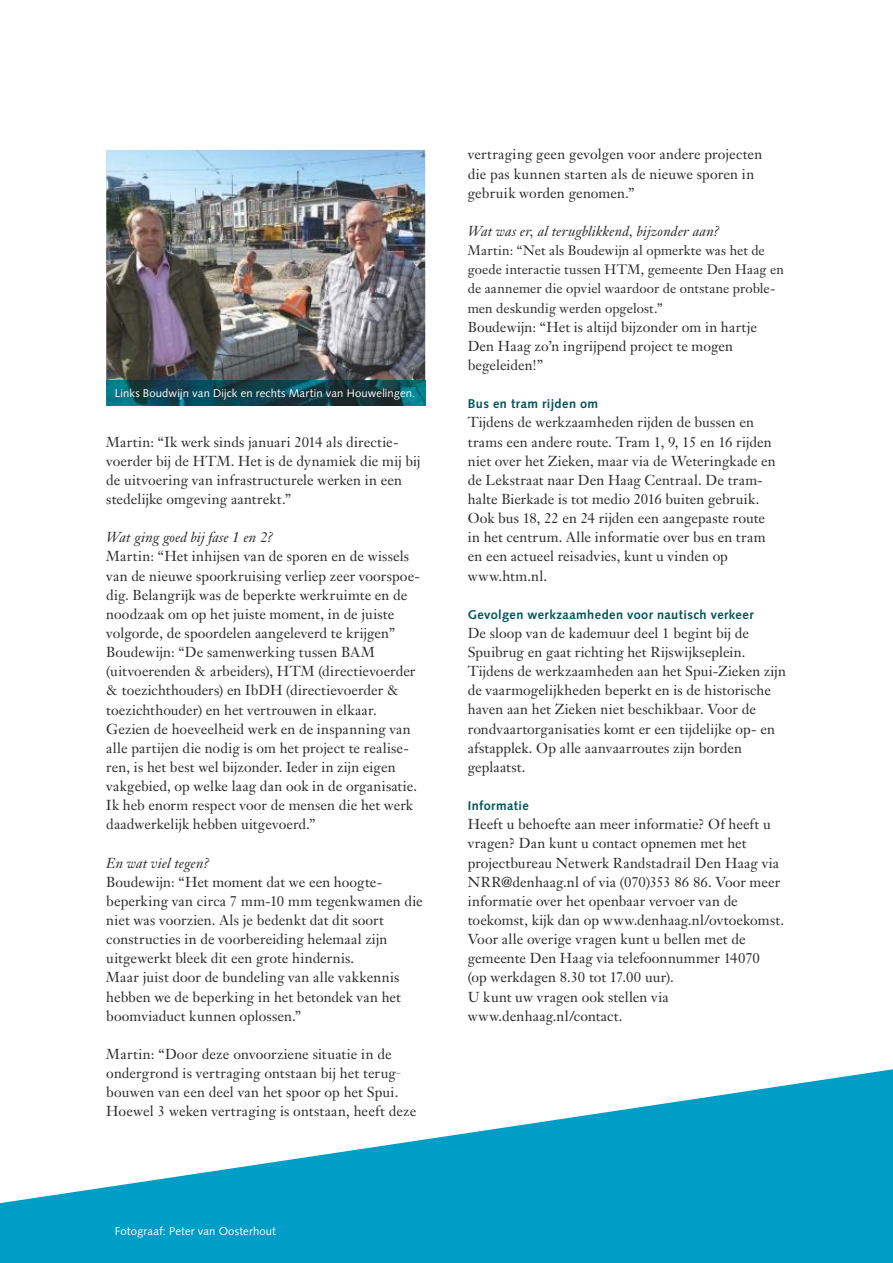
<style>
.page{position:relative;width:893px;height:1263px;background:#fff}
.page>*{position:absolute;margin:0;border:0;box-sizing:border-box;transform-origin:0 0}
.t1{font:14.25px/19.2px "Janson Text";letter-spacing:.005em;color:#2b2b2a}
.t2{font:14.25px/19.2px "Janson Text LT Std";color:#2b2b2a}
.t3{font:italic 14.25px "Janson Text";letter-spacing:.005em;color:#2b2b2a}
.t4{font:13.5px/19.2px "Janson Text LT Std";letter-spacing:.005em;color:#2b2b2a}
.t5{font:700 12.75px "Syntax";letter-spacing:.035em;color:#005558}
.t6{font:11.25px "Syntax";letter-spacing:.015em;color:#fff}
.s1{font-style:italic}
</style>
<div class="page">
<svg style="left:0;top:1069px;width:893px;height:194px;fill:#009dc6"></svg>
<img style="left:106px;top:150px;width:319px;height:230px">
<img style="left:106px;top:380px;width:319px;height:26px">
<p class="t6" style="left:115px;top:387px;width:302px">Links Boudwijn van Dijck en rechts Martin van Houwelingen.</p>
<p class="t1" style="left:106px;top:432px;width:316px">Martin: “Ik werk sinds januari 2014 als directie&shy;voerder bij de HTM. Het is de dynamiek die mij bij de uitvoering van infrastructurele werken in een stedelijke omgeving aantrekt.”</p>
<p class="t1" style="left:106px;top:528px;width:315px"><span class="s1">Wat ging goed bij fase 1 en 2?<br></span>Martin: “Het inhijsen van de sporen en de wissels van de nieuwe spoorkruising verliep zeer voorspoe&shy;dig. Belangrijk was de beperkte werkruimte en de noodzaak om op het juiste moment, in de juiste volgorde, de spoordelen aangeleverd te krijgen” Boudewijn: “De samenwerking tussen BAM (uitvoerenden &amp; arbeiders), HTM (directievoerder &amp; toezichthouders) en IbDH (directievoerder &amp; toezichthouder) en het vertrouwen in elkaar.<br>Gezien de hoeveelheid werk en de inspanning van alle partijen die nodig is om het project te realise&shy;ren, is het best wel bijzonder. Ieder in zijn eigen vakgebied, op welke laag dan ook in de organisatie.<br>Ik heb enorm respect voor de mensen die het werk daadwerkelijk hebben uitgevoerd.”</p>
<p class="t1" style="left:106px;top:853px;width:318px"><span class="s1">En wat viel tegen?<br></span>Boudewijn: “Het moment dat we een hoogte&shy;beperking van circa 7 mm-10 mm tegenkwamen die niet was voorzien. Als je bedenkt dat dit soort constructies in de voorbereiding helemaal zijn uitgewerkt bleek dit een grote hindernis.<br>Maar juist door de bundeling van alle vakkennis hebben we de beperking in het betondek van het boomviaduct kunnen oplossen.”</p>
<p class="t1" style="left:106px;top:1044px;width:312px">Martin: “Door deze onvoorziene situatie in de ondergrond is vertraging ontstaan bij het terug<sup>_ </sup>bouwen van een deel van het spoor op het Spui.<br>Hoewel 3 weken vertraging is ontstaan, heeft deze</p>
<p class="t6" style="left:115px;top:1225px;width:163px">Fotograaf: Peter van Oosterhout</p>
<p class="t1" style="left:468px;top:145px;width:296px">vertraging geen gevolgen voor andere projecten die pas kunnen starten als de nieuwe sporen in gebruik worden genomen.”</p>
<p class="t3" style="left:468px;top:222px;width:253px">Wat was er, al terugblikkend, bijzonder aan?</p>
<p class="t4" style="left:468px;top:241px;width:318px">Martin: “Net als Boudewijn al opmerkte was het de goede interactie tussen HTM, gemeente Den Haag en de aannemer die opviel waardoor de ontstane proble&shy;men deskundig werden opgelost.”</p>
<p class="t2" style="left:468px;top:317px;width:291px">Boudewijn: “Het is altijd bijzonder om in hartje<br>Den Haag zo’n ingrijpend project te mogen begeleiden!”</p>
<p class="t5" style="left:468px;top:396px;width:132px">Bus en tram rijden om</p>
<p class="t1" style="left:468px;top:413px;width:310px">Tijdens de werkzaamheden rijden de bussen en trams een andere route. Tram 1, 9, 15 en 16 rijden niet over het Zieken, maar via de Weteringkade en de Lekstraat naar Den Haag Centraal. De tram&shy;halte Bierkade is tot medio 2016 buiten gebruik.<br>Ook bus 18, 22 en 24 rijden een aangepaste route in het centrum. Alle informatie over bus en tram en een actueel reisadvies, kunt u vinden op www.htm.nl.</p>
<p class="t5" style="left:468px;top:607px;width:287px">Gevolgen werkzaamheden voor nautisch verkeer</p>
<p class="t1" style="left:468px;top:623px;width:320px">De sloop van de kademuur deel 1 begint bij de Spuibrug en gaat richting het Rijswijkseplein.<br>Tijdens de werkzaamheden aan het Spui-Zieken zijn de vaarmogelijkheden beperkt en is de historische haven aan het Zieken niet beschikbaar. Voor de rondvaartorganisaties komt er een tijdelijke op- en afstapplek. Op alle aanvaarroutes zijn borden geplaatst.</p>
<p class="t5" style="left:468px;top:798px;width:63px">Informatie</p>
<p class="t1" style="left:468px;top:814px;width:318px">Heeft u behoefte aan meer informatie? Of heeft u vragen? Dan kunt u contact opnemen met het projectbureau Netwerk Randstadrail Den Haag via NRR@denhaag.nl of via (070)353 86 86. Voor meer informatie over het openbaar vervoer van de toekomst, kijk dan op www.denhaag.nl/ovtoekomst.<br>Voor alle overige vragen kunt u bellen met de gemeente Den Haag via telefoonnummer 14070<br>(op werkdagen 8.30 tot 17.00 uur).<br>U kunt uw vragen ook stellen via www.denhaag.nl/contact.</p>
</div>
